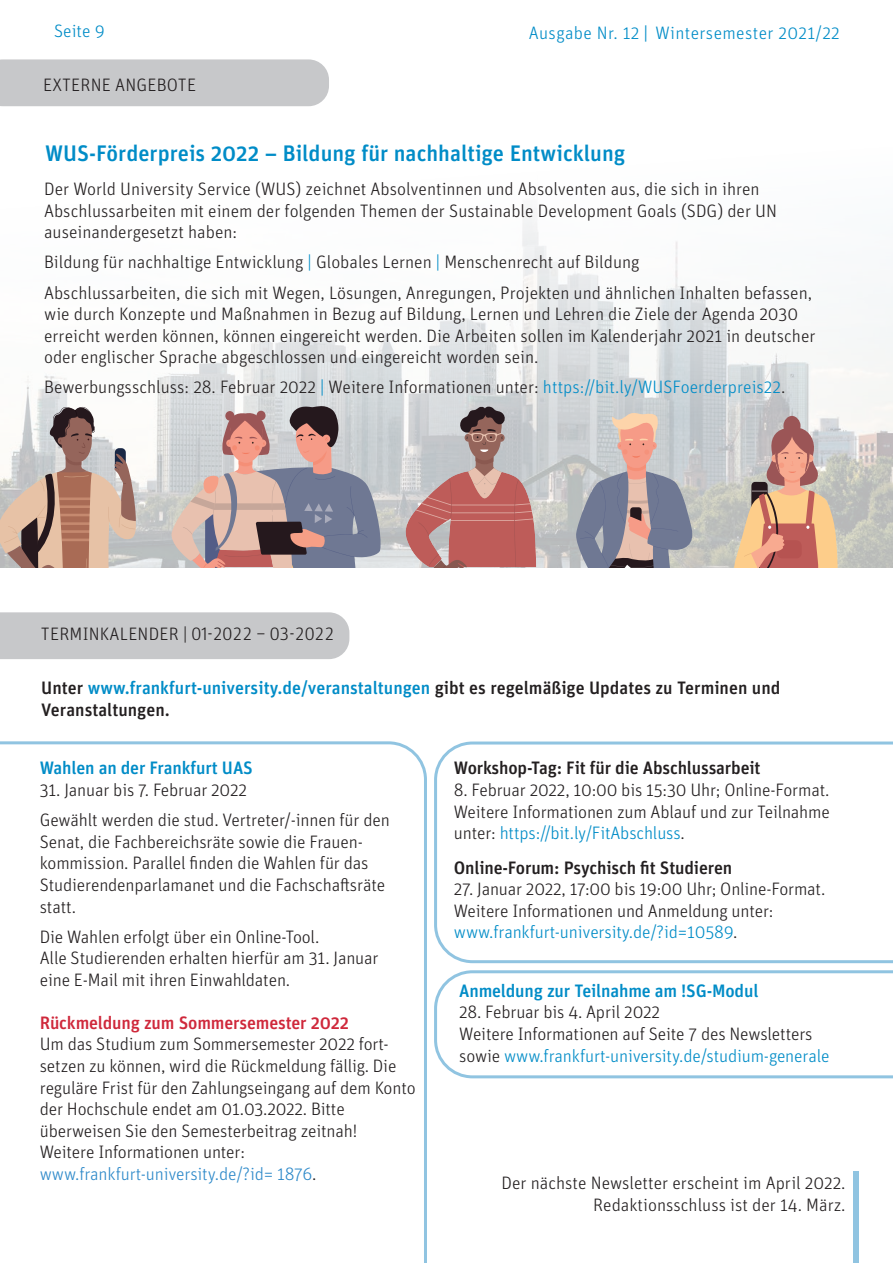
<style>
.page{position:relative;width:893px;height:1263px;background:#fff}
.page>*{position:absolute;margin:0;border:0;box-sizing:border-box;transform-origin:0 0}
.t1{font:300 103.5px "Unit Pro";color:#90c4e1}
.t2{font:500 22.5px "Unit Pro";color:#008cc7}
.t3{font:300 18px/21.6px "Unit Pro";letter-spacing:-.005em;color:#231f20}
.t4{font:500 18px/21.6px "Unit Pro";color:#231f20}
.t5{font:500 18px "Unit Pro";letter-spacing:-.01em;color:#008cc7}
.t6{font:300 18px "Unit Pro";letter-spacing:.02em;color:#008cc7}
.t7{font:500 18px "Unit Pro";letter-spacing:-.01em;color:#cf283b}
.s1{font-style:italic}
.s2{color:#008cc7}
.s3{color:#2d89c9}
</style>
<div class="page">
<img style="left:1px;top:106px;width:892px;height:461px">
<div style="left:0;top:59px;width:329px;height:47px;background:#c7c8ca"></div>
<svg style="left:169px;top:406px;width:214px;height:161px"></svg>
<svg style="left:574px;top:413px;width:121px;height:154px"></svg>
<svg style="left:0;top:407px;width:136px;height:160px"></svg>
<svg style="left:731px;top:416px;width:108px;height:151px"></svg>
<svg style="left:404px;top:406px;width:132px;height:161px"></svg>
<div style="left:0;top:612px;width:349px;height:47px;background:#c7c8ca"></div>
<svg style="left:0;top:741px;width:427px;height:522px"></svg>
<svg style="left:434px;top:741px;width:459px;height:222px"></svg>
<svg style="left:434px;top:970px;width:459px;height:108px"></svg>
<p class="t6" style="left:54px;top:19px;width:52px">Seite 9</p>
<p class="t6" style="left:529px;top:21px;width:312px">Ausgabe Nr. 12 <span class="s1">/</span>Wintersemester 2021/22</p>
<p class="t3" style="left:43px;top:73px;width:155px">EXTERNE ANGEBOTE</p>
<p class="t2" style="left:45px;top:137px;width:582px">WUS-Förderpreis 2022 – Bildung für nachhaltige Entwicklung</p>
<p class="t3" style="left:44px;top:178px;width:734px">Der World University Service (WUS) zeichnet Absolventinnen und Absolventen aus, die sich in ihren<br>Abschlussarbeiten mit einem der folgenden Themen der Sustainable Development Goals (SDG) der UN auseinandergesetzt haben:</p>
<p class="t3" style="left:44px;top:247px;width:769px;line-height:30.2px">Bildung für nachhaltige Entwicklung <span class="s2">|</span> Globales Lernen <span class="s2">|</span> Menschenrecht auf Bildung<br>Abschlussarbeiten, die sich mit Wegen, Lösungen, Anregungen, Projekten und ähnlichen Inhalten befassen,</p>
<p class="t3" style="left:44px;top:303px;width:773px">wie durch Konzepte und Maßnahmen in Bezug auf Bildung, Lernen und Lehren die Ziele der Agenda 2030 erreicht werden können, können eingereicht werden. Die Arbeiten sollen im Kalenderjahr 2021 in deutscher oder englischer Sprache abgeschlossen und eingereicht worden sein.</p>
<p class="t3" style="left:44px;top:376px;width:743px">Bewerbungsschluss: 28. Februar 2022 <span class="s2">|</span> Weitere Informationen unter: <span class="s2">https://bit.ly/WUSFoerderpreis22</span>.</p>
<p class="t3" style="left:41px;top:623px;width:295px">TERMINKALENDER | 01-2022 – 03-2022</p>
<p class="t4" style="left:41px;top:676px;width:741px">Unter <span class="s2">www.frankfurt-university.de/veranstaltungen</span> gibt es regelmäßige Updates zu Terminen und<br>Veranstaltungen.</p>
<p class="t5" style="left:40px;top:755px;width:215px">Wahlen an der Frankfurt UAS</p>
<p class="t3" style="left:40px;top:774px;width:351px;line-height:30.2px">31. Januar bis 7. Februar 2022<br>Gewählt werden die stud. Vertreter/-innen für den</p>
<p class="t3" style="left:40px;top:830px;width:347px">Senat, die Fachbereichsräte sowie die Frauen&shy;kommission. Parallel finden die Wahlen für das Studierendenparlamanet und die Fachschaftsräte statt.</p>
<p class="t3" style="left:40px;top:925px;width:340px">Die Wahlen erfolgt über ein Online-Tool.<br>Alle Studierenden erhalten hierfür am 31. Januar eine E-Mail mit ihren Einwahldaten.</p>
<p class="t7" style="left:40px;top:1009px;width:311px">Rückmeldung zum Sommersemester 2022</p>
<p class="t3" style="left:40px;top:1033px;width:377px">Um das Studium zum Sommersemester 2022 fort&shy;setzen zu können, wird die Rückmeldung fällig. Die reguläre Frist für den Zahlungseingang auf dem Konto der Hochschule endet am 01.03.2022. Bitte überweisen Sie den Semesterbeitrag zeitnah!<br>Weitere Informationen unter: <span class="s3">www.frankfurt-university.de/?id= 1876</span>.</p>
<p class="t4" style="left:454px;top:756px;width:308px">Workshop-Tag: Fit für die Abschlussarbeit</p>
<p class="t3" style="left:454px;top:778px;width:378px;text-align:justify">8. Februar 2022, 10:00 bis 15:30 Uhr; Online-Format.<br>Weitere Informationen zum Ablauf und zur Teilnahme unter: <span class="s2">https://bit.ly/FitAbschluss</span>.</p>
<p class="t4" style="left:454px;top:856px;width:280px">Online-Forum: Psychisch fit Studieren</p>
<p class="t3" style="left:454px;top:878px;width:373px">27. Januar 2022, 17:00 bis 19:00 Uhr; Online-Format.<br>Weitere Informationen und Anmeldung unter: <span class="s2">www.frankfurt-university.de/?id=10589</span>.</p>
<p class="t5" style="left:459px;top:978px;width:301px">Anmeldung zur Teilnahme am !SG-Modul</p>
<p class="t3" style="left:459px;top:1001px;width:372px">28. Februar bis 4. April 2022<br>Weitere Informationen auf Seite 7 des Newsletters sowie <span class="s2">www.frankfurt-university.de/studium-generale</span></p>
<p class="t3" style="left:502px;top:1171px;width:346px;text-align:right">Der nächste Newsletter erscheint im April 2022.<br>Redaktionsschluss ist der 14. März.</p>
<h1 class="t1" style="left:844px;top:1146px;width:26px">|</h1>
</div>
